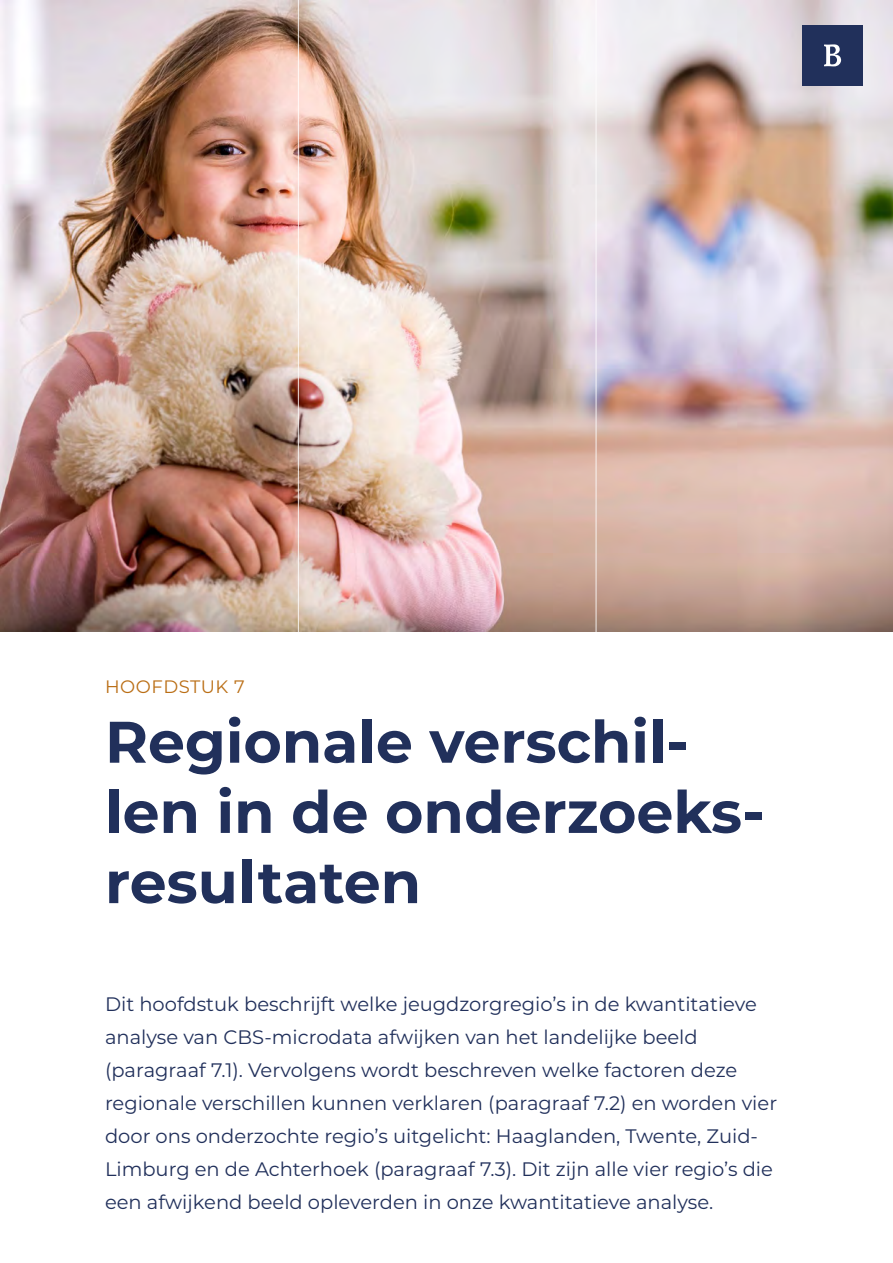
<style>
.page{position:relative;width:893px;height:1263px;background:#fff}
.page>*{position:absolute;margin:0;border:0;box-sizing:border-box;transform-origin:0 0}
.Heading{font:700 58.5px/70.2px "Montserrat";color:#21305b}
.Inleiding{font:19.5px/33px "Montserrat";color:#21305b}
.Hoofdstuknummer_label{font:18px "Montserrat";letter-spacing:.03em;color:#ba6e15}
</style>
<div class="page">
<img style="left:0;top:0;width:893px;height:631px">
<hr style="left:298px;top:0;width:1px;height:639px;background:#fff">
<hr style="left:595px;top:0;width:2px;height:639px;background:#fff">
<div style="left:802px;top:25px;width:60px;height:60px;background:#21305b"></div>
<svg style="left:824px;top:44px;width:17px;height:22px"></svg>
<h2 class="Hoofdstuknummer_label" style="left:105px;top:674px;width:141px">HOOFDSTUK 7</h2>
<h1 class="Heading" style="left:105px;top:704px;width:655px">Regionale verschil&shy;len in de onderzoeks&shy;resultaten</h1>
<p class="Inleiding" style="left:105px;top:987px;width:674px">Dit hoofdstuk beschrijft welke jeugdzorgregio’s in de kwantitatieve analyse van CBS-microdata afwijken van het landelijke beeld (paragraaf 7.1). Vervolgens wordt beschreven welke factoren deze regionale verschillen kunnen verklaren (paragraaf 7.2) en worden vier door ons onderzochte regio’s uitgelicht: Haaglanden, Twente, Zuid-Limburg en de Achterhoek (paragraaf 7.3). Dit zijn alle vier regio’s die een afwijkend beeld opleverden in onze kwantitatieve analyse.</p>
</div>
